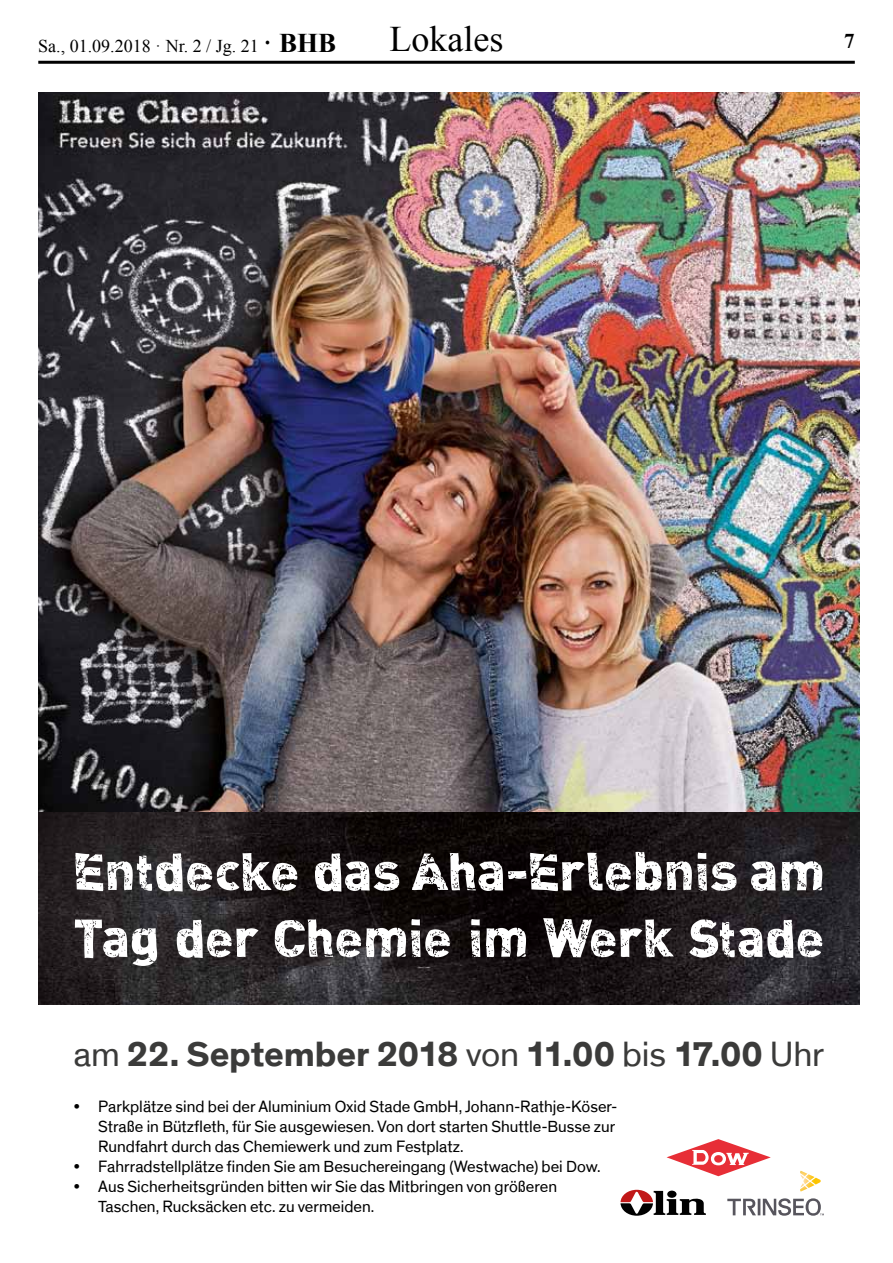
<style>
.page{position:relative;width:893px;height:1263px;background:#fff}
.page>*{position:absolute;margin:0;border:0;box-sizing:border-box;transform-origin:0 0}
.t1{font:51.15px/66.4px "DI Nk";letter-spacing:.005em;color:#fff}
.t2{font:36px "Times New Roman";color:#000}
.t3{font:700 35.4px "Dow Corporate";letter-spacing:-.005em;color:#3b3b3a}
.t4{font:700 21px "Times New Roman";color:#000}
.t5{font:18px "Times New Roman";color:#000}
.t6{font:16.5px/19.8px "Dow Corporate";color:#000}
.s1{font-weight:700;font-size:27px}
.s2{font-weight:400}
</style>
<div class="page">
<hr style="left:38px;top:61px;width:817px;height:3px;background:#000">
<img style="left:38px;top:92px;width:822px;height:720px">
<img style="left:38px;top:812px;width:822px;height:192px">
<svg style="left:667px;top:1139px;width:104px;height:37px"></svg>
<svg style="left:727px;top:1198px;width:97px;height:18px"></svg>
<svg style="left:800px;top:1171px;width:21px;height:20px"></svg>
<svg style="left:620px;top:1190px;width:86px;height:26px"></svg>
<p class="t5" style="left:38px;top:34px;width:299px">Sa., 01.09.2018 · Nr. 2 / Jg. 21 <span class="s1">· BHB</span></p>
<h2 class="t2" style="left:389px;top:15px;width:115px">Lokales</h2>
<p class="t4" style="left:844px;top:26px;width:12px">7</p>
<h1 class="t1" style="left:73px;top:837px;width:752px">Entdecke das Aha-Erlebnis am<br>Tag der Chemie im Werk Stade</h1>
<h3 class="t3" style="left:73px;top:1032px;width:752px"><span class="s2">am</span> 22. September 2018 <span class="s2">von</span> 11.00 <span class="s2">bis</span> 17.00 <span class="s2">Uhr</span></h3>
<p class="t6" style="left:98px;top:1097px;width:521px;text-indent:-25px">• Parkplätze sind bei der Aluminium Oxid Stade GmbH, Johann-Rathje-Köser-<br>Straße in Bützfleth, für Sie ausgewiesen. Von dort starten Shuttle-Busse zur<br>Rundfahrt durch das Chemiewerk und zum Festplatz.</p>
<p class="t6" style="left:73px;top:1157px;width:529px">• Fahrradstellplätze finden Sie am Besuchereingang (Westwache) bei Dow.</p>
<p class="t6" style="left:98px;top:1177px;width:460px;text-indent:-25px">• Aus Sicherheitsgründen bitten wir Sie das Mitbringen von größeren<br>Taschen, Rucksäcken etc. zu vermeiden.</p>
</div>
